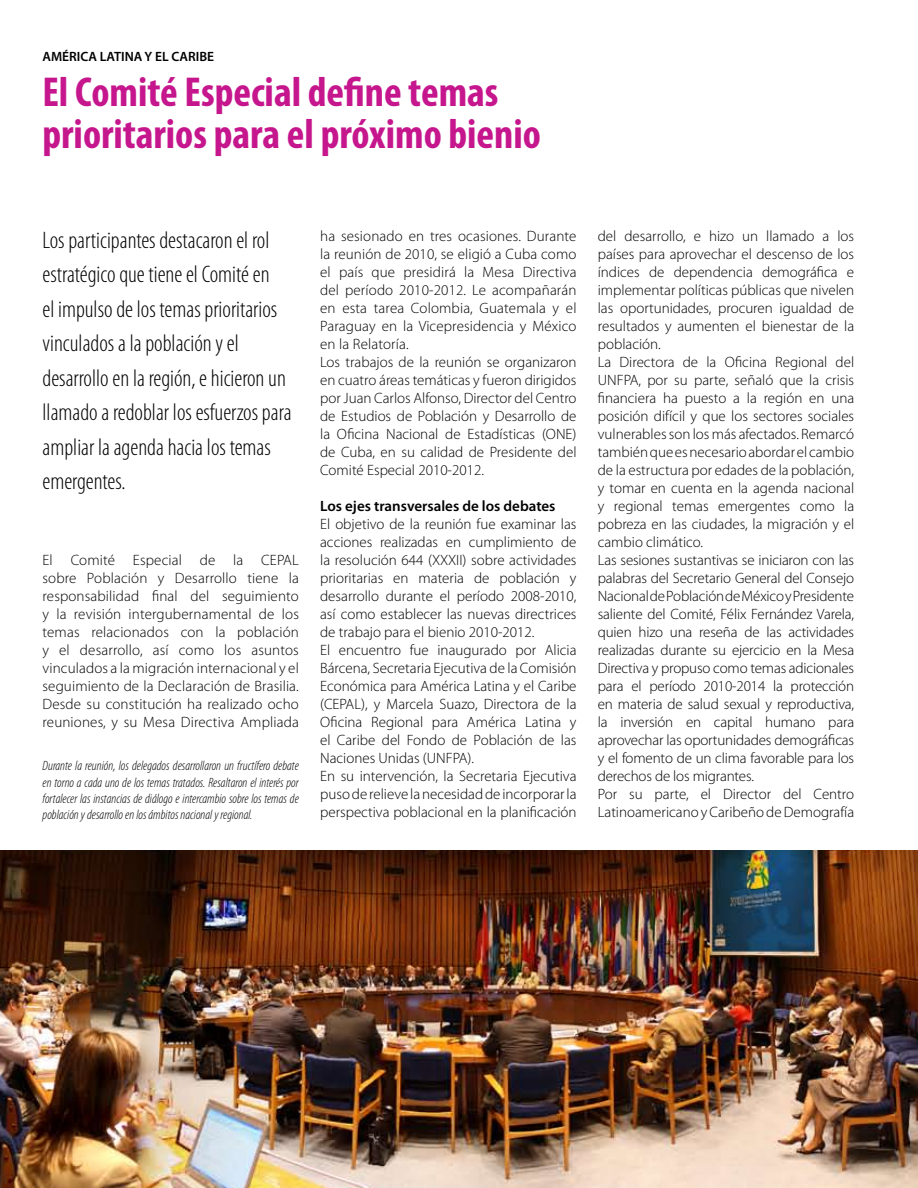
<style>
.page{position:relative;width:918px;height:1188px;background:#fff}
.page>*{position:absolute;margin:0;border:0;box-sizing:border-box;transform-origin:0 0}
.t1{font:700 condensed 42px/42px "Myriad Pro";color:#c6168d}
.t2{font:300 condensed 24px/34.5px "Myriad Pro";color:#000}
.t3{font:300 15px/18px "Myriad Pro";color:#000}
.t4{font:600 15px "Myriad Pro";color:#000}
.t5{font:italic 300 condensed 13.5px/16.2px "Myriad Pro";color:#000;text-align:justify}
.t6{font:600 13.5px "Myriad Pro";color:#000}
</style>
<div class="page">
<img style="left:0;top:850px;width:918px;height:338px">
<p class="t6" style="left:43px;top:48px;width:173px">AMÉRICA LATINA Y EL CARIBE</p>
<h1 class="t1" style="left:43px;top:70px;width:500px">El Comité Especial define temas prioritarios para el próximo bienio</h1>
<p class="t2" style="left:43px;top:223px;width:251px">Los participantes destacaron el rol estratégico que tiene el Comité en<br>el impulso de los temas prioritarios vinculados a la población y el desarrollo en la región, e hicieron un llamado a redoblar los esfuerzos para ampliar la agenda hacia los temas emergentes.</p>
<p class="t3" style="left:43px;top:551px;width:258px;text-align:justify">El Comité Especial de la CEPAL sobre Población y Desarrollo tiene la responsabilidad final del seguimiento y la revisión intergubernamental de los temas relacionados con la población y el desarrollo, así como los asuntos vinculados a la migración internacional y el seguimiento de la Declaración de Brasilia.<br>Desde su constitución ha realizado ocho reuniones, y su Mesa Directiva Ampliada</p>
<p class="t5" style="left:43px;top:758px;width:258px">Durante la reunión, los delegados desarrollaron un fructífero debate en torno a cada uno de los temas tratados. Resaltaron el interés por fortalecer las instancias de diálogo e intercambio sobre los temas de población y desarrollo en los ámbitos nacional y regional.</p>
<p class="t3" style="left:320px;top:227px;width:258px">ha sesionado en tres ocasiones. Durante la reunión de 2010, se eligió a Cuba como el país que presidirá la Mesa Directiva del período 2010-2012. Le acompañarán en esta tarea Colombia, Guatemala y el Paraguay en la Vicepresidencia y México en la Relatoría.<br>Los trabajos de la reunión se organizaron en cuatro áreas temáticas y fueron dirigidos por Juan Carlos Alfonso, Director del Centro de Estudios de Población y Desarrollo de la Oficina Nacional de Estadísticas (ONE) de Cuba, en su calidad de Presidente del Comité Especial 2010-2012.</p>
<p class="t4" style="left:320px;top:496px;width:237px">Los ejes transversales de los debates</p>
<p class="t3" style="left:320px;top:515px;width:258px">El objetivo de la reunión fue examinar las acciones realizadas en cumplimiento de la resolución 644 (XXXII) sobre actividades prioritarias en materia de población y desarrollo durante el período 2008-2010, así como establecer las nuevas directrices de trabajo para el bienio 2010-2012.<br>El encuentro fue inaugurado por Alicia Bárcena, Secretaria Ejecutiva de la Comisión Económica para América Latina y el Caribe (CEPAL), y Marcela Suazo, Directora de la Oficina Regional para América Latina y el Caribe del Fondo de Población de las Naciones Unidas (UNFPA).<br>En su intervención, la Secretaria Ejecutiva puso de relieve la necesidad de incorporar la perspectiva poblacional en la planificación</p>
<p class="t3" style="left:598px;top:227px;width:258px">del desarrollo, e hizo un llamado a los países para aprovechar el descenso de los índices de dependencia demográfica e implementar políticas públicas que nivelen las oportunidades, procuren igualdad de resultados y aumenten el bienestar de la población.<br>La Directora de la Oficina Regional del UNFPA, por su parte, señaló que la crisis financiera ha puesto a la región en una posición difícil y que los sectores sociales vulnerables son los más afectados. Remarcó también que es necesario abordar el cambio de la estructura por edades de la población, y tomar en cuenta en la agenda nacional y regional temas emergentes como la pobreza en las ciudades, la migración y el cambio climático.<br>Las sesiones sustantivas se iniciaron con las palabras del Secretario General del Consejo Nacional de Población de México y Presidente saliente del Comité, Félix Fernández Varela, quien hizo una reseña de las actividades realizadas durante su ejercicio en la Mesa Directiva y propuso como temas adicionales para el período 2010-2014 la protección en materia de salud sexual y reproductiva, la inversión en capital humano para aprovechar las oportunidades demográficas y el fomento de un clima favorable para los derechos de los migrantes.<br>Por su parte, el Director del Centro Latinoamericano y Caribeño de Demografía</p>
</div>
